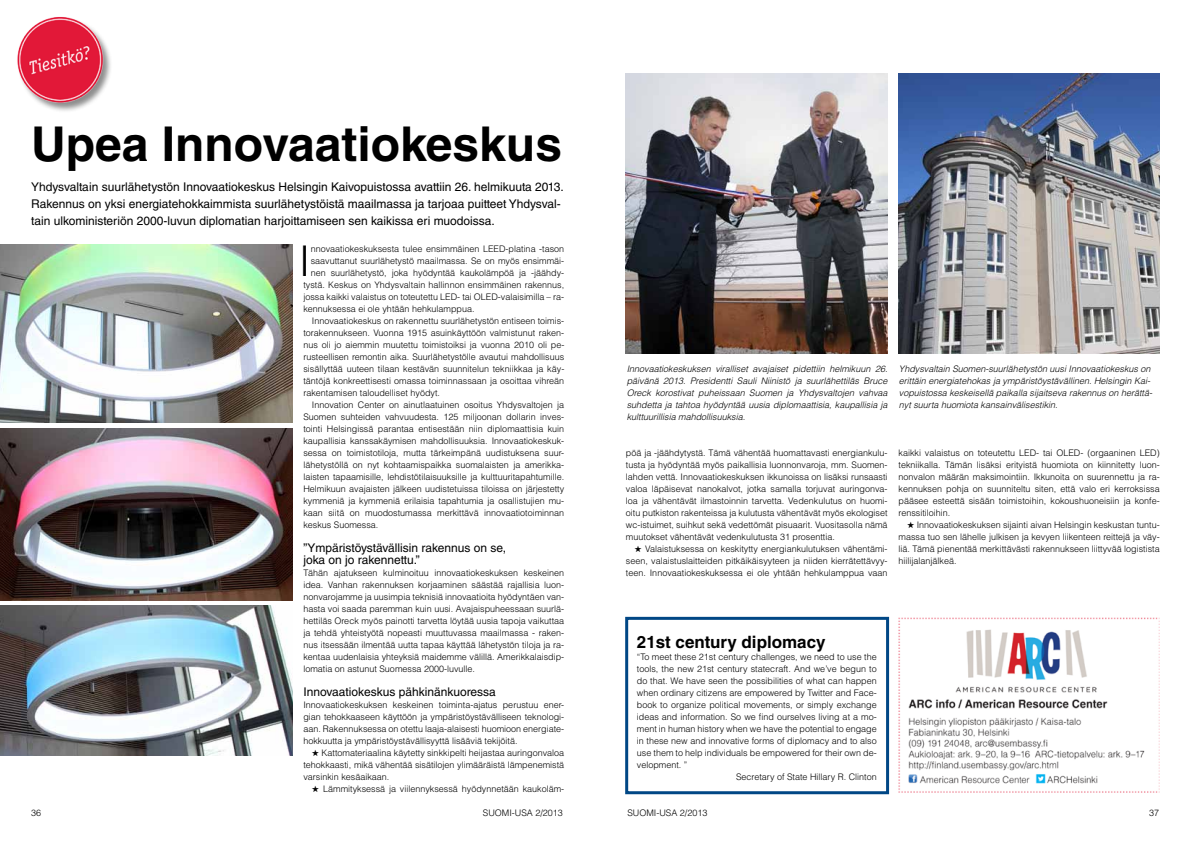
<style>
.page{position:relative;width:1191px;height:842px;background:#fff}
.page>*{position:absolute;margin:0;border:0;box-sizing:border-box;transform-origin:0 0}
.t1{font:700 48px "Helvetica LT Std";color:#000}
.t2{font:300 42.3px "Helvetica LT Std";color:#000}
.t3{font:700 17px "Helvetica LT Std";color:#000}
.t4{font:12px/17px "Helvetica LT Std";color:#000}
.t5{font:300 9px/12px "Helvetica LT Std";color:#000;text-align:justify}
.t6{font:italic 300 9px/12px "Helvetica LT Std";color:#000;text-align:justify}
</style>
<div class="page">
<div style="left:625px;top:617px;width:264px;height:177px;border:3px solid #004785"></div>
<img style="left:0;top:606px;width:292px;height:149px">
<img style="left:899px;top:74px;width:260px;height:280px">
<img style="left:626px;top:74px;width:261px;height:280px">
<img style="left:0;top:428px;width:292px;height:172px">
<img style="left:0;top:244px;width:292px;height:179px">
<img style="left:17px;top:17px;width:94px;height:94px">
<img style="left:898px;top:618px;width:261px;height:174px">
<h1 class="t1" style="left:31px;top:114px;width:532px">Upea Innovaatiokeskus</h1>
<p class="t4" style="left:31px;top:179px;width:534px">Yhdysvaltain suurlähetystön Innovaatiokeskus Helsingin Kaivopuistossa avattiin 26. helmikuuta 2013.<br>Rakennus on yksi energiatehokkaimmista suurlähetystöistä maailmassa ja tarjoaa puitteet Yhdysval&shy;tain ulkoministeriön 2000-luvun diplomatian harjoittamiseen sen kaikissa eri muodoissa.</p>
<h2 class="t2" style="left:299px;top:235px;width:13px">I</h2>
<p class="t5" style="left:311px;top:243px;width:255px">nnovaatiokeskuksesta tulee ensimmäinen LEED-platina -tason</p>
<p class="t5" style="left:311px;top:255px;width:255px">saavuttanut suurlähetystö maailmassa. Se on myös ensimmäi-</p>
<p class="t5" style="left:311px;top:267px;width:255px">nen suurlähetystö, joka hyödyntää kaukolämpöä ja -jäähdy-</p>
<p class="t5" style="left:303px;top:279px;width:262px">tystä. Keskus on Yhdysvaltain hallinnon ensimmäinen rakennus,</p>
<p class="t5" style="left:303px;top:291px;width:262px">jossa kaikki valaistus on toteutettu LED- tai OLED-valaisimilla – ra-</p>
<p class="t5" style="left:303px;top:303px;width:173px">kennuksessa ei ole yhtään hehkulamppua.</p>
<p class="t5" style="left:312px;top:315px;width:254px">Innovaatiokeskus on rakennettu suurlähetystön entiseen toimis-</p>
<p class="t5" style="left:303px;top:327px;width:262px">torakennukseen. Vuonna 1915 asuinkäyttöön valmistunut raken-</p>
<p class="t5" style="left:303px;top:339px;width:262px">nus oli jo aiemmin muutettu toimistoiksi ja vuonna 2010 oli pe-</p>
<p class="t5" style="left:303px;top:351px;width:262px">rusteellisen remontin aika. Suurlähetystölle avautui mahdollisuus</p>
<p class="t5" style="left:303px;top:363px;width:262px">sisällyttää uuteen tilaan kestävän suunnitelun tekniikkaa ja käy-</p>
<p class="t5" style="left:303px;top:375px;width:262px">täntöjä konkreettisesti omassa toiminnassaan ja osoittaa vihreän</p>
<p class="t5" style="left:303px;top:387px;width:138px">rakentamisen taloudelliset hyödyt.</p>
<p class="t5" style="left:312px;top:399px;width:254px">Innovation Center on ainutlaatuinen osoitus Yhdysvaltojen ja</p>
<p class="t5" style="left:303px;top:411px;width:262px">Suomen suhteiden vahvuudesta. 125 miljoonan dollarin inves-</p>
<p class="t5" style="left:303px;top:423px;width:262px">tointi Helsingissä parantaa entisestään niin diplomaattisia kuin</p>
<p class="t5" style="left:303px;top:435px;width:262px">kaupallisia kanssakäymisen mahdollisuuksia. Innovaatiokeskuk-</p>
<p class="t5" style="left:303px;top:447px;width:262px">sessa on toimistotiloja, mutta tärkeimpänä uudistuksena suur-</p>
<p class="t5" style="left:303px;top:459px;width:262px">lähetystöllä on nyt kohtaamispaikka suomalaisten ja amerikka-</p>
<p class="t5" style="left:303px;top:471px;width:262px">laisten tapaamisille, lehdistötilaisuuksille ja kulttuuritapahtumille.</p>
<p class="t5" style="left:303px;top:483px;width:262px">Helmikuun avajaisten jälkeen uudistetuissa tiloissa on järjestetty</p>
<p class="t5" style="left:303px;top:495px;width:262px">kymmeniä ja kymmeniä erilaisia tapahtumia ja osallistujien mu-</p>
<p class="t5" style="left:303px;top:507px;width:262px">kaan siitä on muodostumassa merkittävä innovaatiotoiminnan</p>
<p class="t5" style="left:303px;top:519px;width:77px">keskus Suomessa.</p>
<h3 class="t4" style="left:303px;top:542px;width:204px;line-height:12px">”Ympäristöystävällisin rakennus on se, joka on jo rakennettu.”</h3>
<p class="t5" style="left:303px;top:567px;width:262px">Tähän ajatukseen kulminoituu innovaatiokeskuksen keskeinen idea. Vanhan rakennuksen korjaaminen säästää rajallisia luon&shy;nonvarojamme ja uusimpia teknisiä innovaatioita hyödyntäen van&shy;hasta voi saada paremman kuin uusi. Avajaispuheessaan suurlä&shy;hettiläs Oreck myös painotti tarvetta löytää uusia tapoja vaikuttaa ja tehdä yhteistyötä nopeasti muuttuvassa maailmassa - raken&shy;nus itsessään ilmentää uutta tapaa käyttää lähetystön tiloja ja ra&shy;kentaa uudenlaisia yhteyksiä maidemme välillä. Amerikkalaisdip&shy;lomatia on astunut Suomessa 2000-luvulle.</p>
<h3 class="t4" style="left:303px;top:683px;width:194px">Innovaatiokeskus pähkinänkuoressa</h3>
<p class="t5" style="left:303px;top:699px;width:262px">Innovaatiokeskuksen keskeinen toiminta-ajatus perustuu ener&shy;gian tehokkaaseen käyttöön ja ympäristöystävälliseen teknologi&shy;aan. Rakennuksessa on otettu laaja-alaisesti huomioon energiate&shy;hokkuutta ja ympäristöystävällisyyttä lisääviä tekijöitä.</p>
<p class="t5" style="left:303px;top:747px;width:262px;text-indent:9px">★ Kattomateriaalina käytetty sinkkipelti heijastaa auringonvaloa tehokkaasti, mikä vähentää sisätilojen ylimääräistä lämpenemistä varsinkin kesäaikaan.</p>
<p class="t5" style="left:312px;top:783px;width:254px">★ Lämmityksessä ja viilennyksessä hyödynnetään kaukoläm-</p>
<p class="t6" style="left:626px;top:363px;width:262px">Innovaatiokeskuksen viralliset avajaiset pidettiin helmikuun 26. päivänä 2013. Presidentti Sauli Niinistö ja suurlähettiläs Bruce Oreck korostivat puheissaan Suomen ja Yhdysvaltojen vahvaa suhdetta ja tahtoa hyödyntää uusia diplomaattisia, kaupallisia ja kulttuurillisia mahdollisuuksia.</p>
<p class="t6" style="left:899px;top:363px;width:255px;text-align:left">Yhdysvaltain Suomen-suurlähetystön uusi Innovaatiokeskus on erittäin energiatehokas ja ympäristöystävällinen. Helsingin Kai&shy;vopuistossa keskeisellä paikalla sijaitseva rakennus on herättä&shy;nyt suurta huomiota kansainvälisestikin.</p>
<p class="t5" style="left:626px;top:447px;width:263px">pöä ja -jäähdytystä. Tämä vähentää huomattavasti energiankulu&shy;tusta ja hyödyntää myös paikallisia luonnonvaroja, mm. Suomen&shy;lahden vettä. Innovaatiokeskuksen ikkunoissa on lisäksi runsaasti valoa läpäisevat nanokalvot, jotka samalla torjuvat auringonva&shy;loa ja vähentävät ilmastoinnin tarvetta. Vedenkulutus on huomi&shy;oitu putkiston rakenteissa ja kulutusta vähentävät myös ekologiset wc-istuimet, suihkut sekä vedettömät pisuaarit. Vuositasolla nämä muutokset vähentävät vedenkulutusta 31 prosenttia.</p>
<p class="t5" style="left:626px;top:543px;width:263px;text-indent:9px">★ Valaistuksessa on keskitytty energiankulutuksen vähentämi&shy;seen, valaistuslaitteiden pitkäikäisyyteen ja niiden kierrätettävyy&shy;teen. Innovaatiokeskuksessa ei ole yhtään hehkulamppua vaan</p>
<p class="t5" style="left:898px;top:447px;width:263px">kaikki valaistus on toteutettu LED- tai OLED- (orgaaninen LED) tekniikalla. Tämän lisäksi erityistä huomiota on kiinnitetty luon&shy;nonvalon määrän maksimointiin. Ikkunoita on suurennettu ja ra&shy;kennuksen pohja on suunniteltu siten, että valo eri kerroksissa pääsee esteettä sisään toimistoihin, kokoushuoneisiin ja konfe&shy;renssitiloihin.</p>
<p class="t5" style="left:898px;top:519px;width:263px;text-indent:9px">★ Innovaatiokeskuksen sijainti aivan Helsingin keskustan tuntu&shy;massa tuo sen lähelle julkisen ja kevyen liikenteen reittejä ja väy&shy;liä. Tämä pienentää merkittävästi rakennukseen liittyvää logistista hiilijalanjälkeä.</p>
<h3 class="t3" style="left:637px;top:632px;width:190px">21st century diplomacy</h3>
<p class="t5" style="left:637px;top:651px;width:241px">“To meet these 21st century challenges, we need to use the</p>
<p class="t5" style="left:637px;top:663px;width:241px">tools, the new 21st century statecraft. And we’ve begun to</p>
<p class="t5" style="left:637px;top:675px;width:241px">do that. We have seen the possibilities of what can happen</p>
<p class="t5" style="left:637px;top:687px;width:241px">when ordinary citizens are empowered by Twitter and Face-</p>
<p class="t5" style="left:637px;top:699px;width:241px">book to organize political movements, or simply exchange</p>
<p class="t5" style="left:637px;top:711px;width:241px">ideas and information. So we find ourselves living at a mo-</p>
<p class="t5" style="left:637px;top:723px;width:241px">ment in human history when we have the potential to engage</p>
<p class="t5" style="left:637px;top:735px;width:241px">in these new and innovative forms of diplomacy and to also</p>
<p class="t5" style="left:637px;top:747px;width:241px">use them to help individuals be empowered for their own de-</p>
<p class="t5" style="left:637px;top:759px;width:52px">velopment. ”</p>
<p class="t5" style="left:736px;top:771px;width:142px">Secretary of State Hillary R. Clinton</p>
<p class="t5" style="left:31px;top:807px;width:12px">36</p>
<p class="t5" style="left:483px;top:807px;width:82px">SUOMI-USA 2/2013</p>
<p class="t5" style="left:627px;top:807px;width:82px">SUOMI-USA 2/2013</p>
<p class="t5" style="left:1149px;top:807px;width:12px">37</p>
</div>
